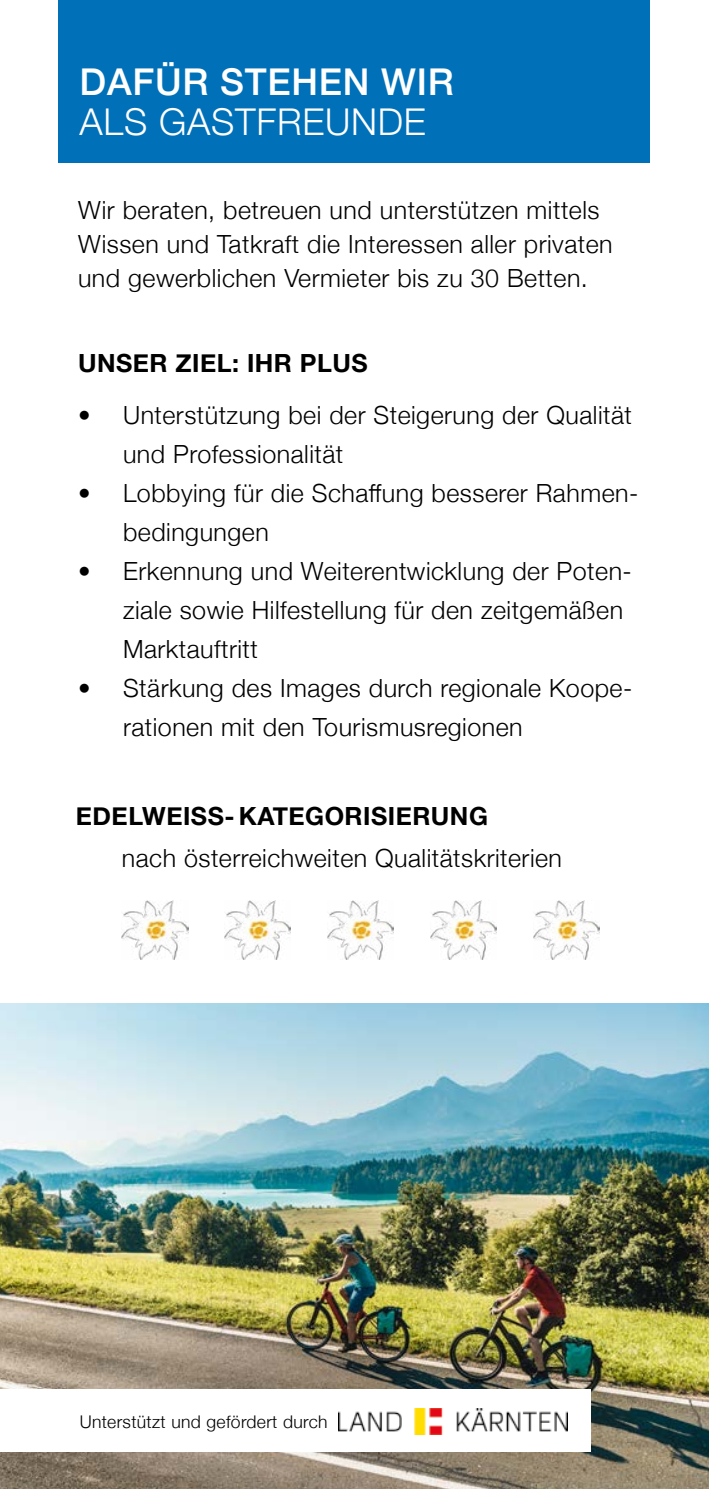
<style>
.page{position:relative;width:709px;height:1489px;background:#fff}
.page>*{position:absolute;margin:0;border:0;box-sizing:border-box;transform-origin:0 0}
.t1{font:500 37px "Helvetica Neue";letter-spacing:.02em;color:#fff}
.t2{font:300 37px "Helvetica Neue";letter-spacing:.02em;color:#fff}
.t3{font:300 25px/39px "Helvetica Neue";letter-spacing:.02em;color:#000}
.t4{font:700 25px "Helvetica Neue";letter-spacing:.02em;color:#000}
.t5{font:300 17.5px "Helvetica Neue";letter-spacing:.02em;color:#000}
</style>
<div class="page">
<img style="left:0;top:1003px;width:709px;height:485px">
<div style="left:0;top:1388px;width:590px;height:63px;background:#fff"></div>
<img style="left:338px;top:1408px;width:230px;height:26px">
<div style="left:58px;top:0;width:592px;height:163px;background:#0071b9"></div>
<img style="left:122px;top:900px;width:66px;height:59px">
<img style="left:430px;top:900px;width:66px;height:59px">
<img style="left:225px;top:900px;width:66px;height:59px">
<img style="left:533px;top:900px;width:66px;height:59px">
<img style="left:327px;top:900px;width:67px;height:59px">
<h1 class="t1" style="left:80px;top:52px;width:375px">DAFÜR STEHEN WIR</h1>
<h1 class="t2" style="left:80px;top:92px;width:347px">ALS GASTFREUNDE</h1>
<p class="t3" style="left:78px;top:191px;width:536px;line-height:34px">Wir beraten, betreuen und unterstützen mittels<br>Wissen und Tatkraft die Interessen aller privaten und gewerblichen Vermieter bis zu 30 Betten.</p>
<p class="t4" style="left:78px;top:343px;width:291px">UNSER ZIEL: IHR PLUS</p>
<p class="t3" style="left:123px;top:394px;width:510px;text-indent:-45px">• Unterstützung bei der Steigerung der Qualität und Professionalität</p>
<p class="t3" style="left:123px;top:472px;width:517px;text-indent:-45px">• Lobbying für die Schaffung besserer Rahmen&shy;bedingungen</p>
<p class="t3" style="left:123px;top:550px;width:510px;text-indent:-45px">• Erkennung und Weiterentwicklung der Poten&shy;ziale sowie Hilfestellung für den zeitgemäßen<br>Marktauftritt</p>
<p class="t3" style="left:123px;top:667px;width:511px;text-indent:-45px">• Stärkung des Images durch regionale Koope&shy;rationen mit den Tourismusregionen</p>
<p class="t4" style="left:76px;top:796px;width:413px">EDELWEISS- KATEGORISIERUNG</p>
<p class="t3" style="left:122px;top:836px;width:441px">nach österreichweiten Qualitätskriterien</p>
<p class="t5" style="left:80px;top:1407px;width:249px">Unterstützt und gefördert durch</p>
</div>
